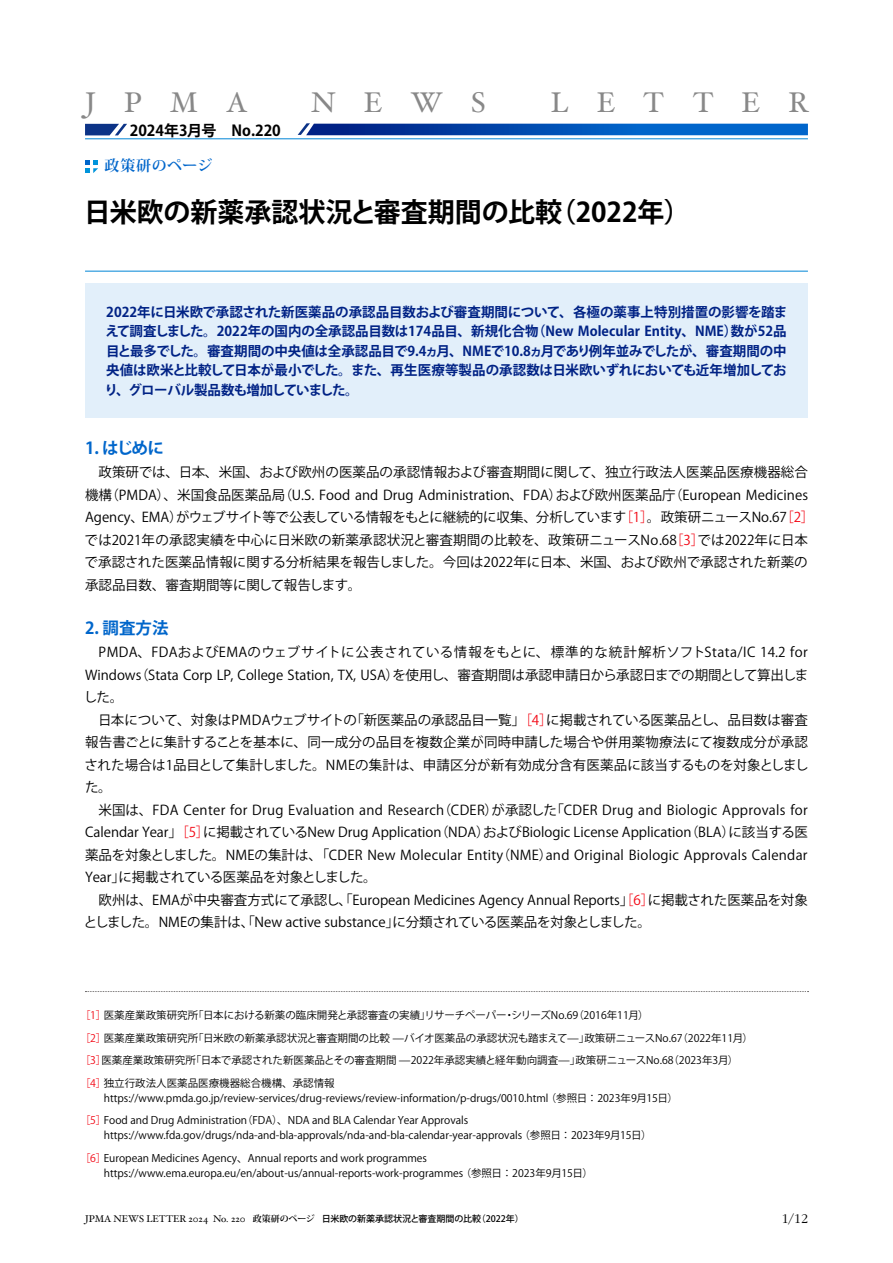
<style>
.page{position:relative;width:893px;height:1263px;background:#fff}
.page>*{position:absolute;margin:0;border:0;box-sizing:border-box;transform-origin:0 0}
.t1{font:28.5px "Hoefler Text";letter-spacing:.995em;color:#888}
.t2{font:700 27px "Koz Go Pr 6 N";color:#000}
.t3{font:700 16.5px "Koz Go Pr 6 N";letter-spacing:-.02em;color:#0066cb}
.t4{font:700 15px "Koz Go Pr 6 N";color:#000}
.t5{font:700 15px "Koz Min Pr 6 N";letter-spacing:.035em;color:#0066cb}
.t6{font:300 13.8px "ITC Garamond Std";color:#000}
.t7{font:13.5px/22.5px "Koz Go Pr 6 N";color:#000}
.t8{font:700 13.5px/19.5px "Koz Go Pr 6 N";letter-spacing:-.03em;color:#002285;text-align:justify}
.t9{font:10.5px/22.5px "Koz Go Pr 6 N";color:#000}
.t10{font:500 9px "Koz Go Pr 6 N";color:#000}
.s1{color:#f30815}
.s2{font-family:"Hoefler Text";font-weight:400;font-size:9.75px}
.s3{font-family:"Koz Min Pr 6 N";font-weight:700}
</style>
<div class="page">
<div style="left:85px;top:284px;width:723px;height:134px;background:#e2effa"></div>
<svg style="left:85px;top:991px;width:723px;height:1px"></svg>
<svg style="left:85px;top:160px;width:13px;height:13px"></svg>
<svg style="left:85px;top:124px;width:42px;height:11px"></svg>
<svg style="left:298px;top:123px;width:510px;height:12px"></svg>
<hr style="left:85px;top:139px;width:723px;height:1px;background:#0085d6">
<hr style="left:85px;top:271px;width:723px;height:1px;background:#0085d6">
<h1 class="t1" style="left:85px;top:85px;width:164px">JPMA</h1>
<h1 class="t1" style="left:311px;top:85px;width:176px">NEWS</h1>
<h1 class="t1" style="left:551px;top:85px;width:260px">LETTER</h1>
<p class="t4" style="left:130px;top:122px;width:153px">2024年3月号　No.220</p>
<p class="t5" style="left:105px;top:157px;width:109px">政策研のページ</p>
<h2 class="t2" style="left:84px;top:196px;width:608px">日米欧の新薬承認状況と審査期間の比較（2022年）</h2>
<p class="t8" style="left:105px;top:302px;width:684px">2022年に日米欧で承認された新医薬品の承認品目数および審査期間について、各極の薬事上特別措置の影響を踏まえて調査しました。2022年の国内の全承認品目数は174品目、新規化合物（New Molecular Entity、NME）数が52品目と最多でした。審査期間の中央値は全承認品目で9.4ヵ月、NMEで10.8ヵ月であり例年並みでしたが、審査期間の中央値は欧米と比較して日本が最小でした。また、再生医療等製品の承認数は日米欧いずれにおいても近年増加しており、グローバル製品数も増加していました。</p>
<p class="t3" style="left:85px;top:439px;width:80px">1. はじめに</p>
<p class="t7" style="left:85px;top:461px;width:731px">　政策研では、日本、米国、および欧州の医薬品の承認情報および審査期間に関して、独立行政法人医薬品医療機器総合機構（PMDA）、米国食品医薬品局（U.S. Food and Drug Administration、FDA）および欧州医薬品庁（European Medicines Agency、EMA）がウェブサイト等で公表している情報をもとに継続的に収集、分析しています<span class="s1">［1］</span>。政策研ニュースNo.67<span class="s1">［2］</span>では2021年の承認実績を中心に日米欧の新薬承認状況と審査期間の比較を、政策研ニュースNo.68<span class="s1">［3］</span>では2022年に日本で承認された医薬品情報に関する分析結果を報告しました。今回は2022年に日本、米国、および欧州で承認された新薬の承認品目数、審査期間等に関して報告します。</p>
<p class="t3" style="left:85px;top:619px;width:85px">2. 調査方法</p>
<p class="t7" style="left:84px;top:641px;width:726px">　PMDA、FDAおよびEMAのウェブサイトに公表されている情報をもとに、標準的な統計解析ソフトStata/IC 14.2 for Windows（Stata Corp LP, College Station, TX, USA）を使用し、審査期間は承認申請日から承認日までの期間として算出しました。<br>　日本について、対象はPMDAウェブサイトの「新医薬品の承認品目一覧」<span class="s1">［4］</span>に掲載されている医薬品とし、品目数は審査報告書ごとに集計することを基本に、同一成分の品目を複数企業が同時申請した場合や併用薬物療法にて複数成分が承認された場合は1品目として集計しました。NMEの集計は、申請区分が新有効成分含有医薬品に該当するものを対象としました。<br>　米国は、FDA Center for Drug Evaluation and Research（CDER）が承認した「CDER Drug and Biologic Approvals for Calendar Year」<span class="s1">［5］</span>に掲載されているNew Drug Application（NDA）およびBiologic License Application（BLA）に該当する医薬品を対象としました。NMEの集計は、「CDER New Molecular Entity（NME）and Original Biologic Approvals Calendar Year」に掲載されている医薬品を対象としました。<br>　欧州は、EMAが中央審査方式にて承認し、「European Medicines Agency Annual Reports」<span class="s1">［6］</span>に掲載された医薬品を対象としました。NMEの集計は、「New active substance」に分類されている医薬品を対象としました。</p>
<p class="t9" style="left:80px;top:1004px;width:675px"><span class="s1">［1］</span>医薬産業政策研究所「日本における新薬の臨床開発と承認審査の実績」リサーチペーパー・シリーズNo.69（2016年11月）<br><span class="s1">［2］</span>医薬産業政策研究所「日米欧の新薬承認状況と審査期間の比較 —バイオ医薬品の承認状況も踏まえて—」政策研ニュースNo.67（2022年11月）<span class="s1">［3］</span>医薬産業政策研究所「日本で承認された新医薬品とその審査期間 —2022年承認実績と経年動向調査—」政策研ニュースNo.68（2023年3月）<span class="s1">［4］</span>独立行政法人医薬品医療機器総合機構、承認情報</p>
<p class="t9" style="left:80px;top:1087px;width:599px;text-indent:24px">https://www.pmda.go.jp/review-services/drug-reviews/review-information/p-drugs/0010.html （参照日：2023年9月15日）<span class="s1">［5］</span>Food and Drug Administration（FDA）、NDA and BLA Calendar Year Approvals</p>
<p class="t9" style="left:80px;top:1124px;width:573px;text-indent:24px">https://www.fda.gov/drugs/nda-and-bla-approvals/nda-and-bla-calendar-year-approvals （参照日：2023年9月15日）<span class="s1">［6］</span>European Medicines Agency、Annual reports and work programmes</p>
<p class="t9" style="left:104px;top:1162px;width:491px">https://www.ema.europa.eu/en/about-us/annual-reports-work-programmes （参照日：2023年9月15日）</p>
<p class="t10" style="left:85px;top:1214px;width:440px"><span class="s2">JPMA NEWS LETTER 2024 No. 220</span> <span class="s3">政策研のページ</span> 日米欧の新薬承認状況と審査期間の比較（2022年）</p>
<p class="t6" style="left:782px;top:1212px;width:28px">1/12</p>
</div>
